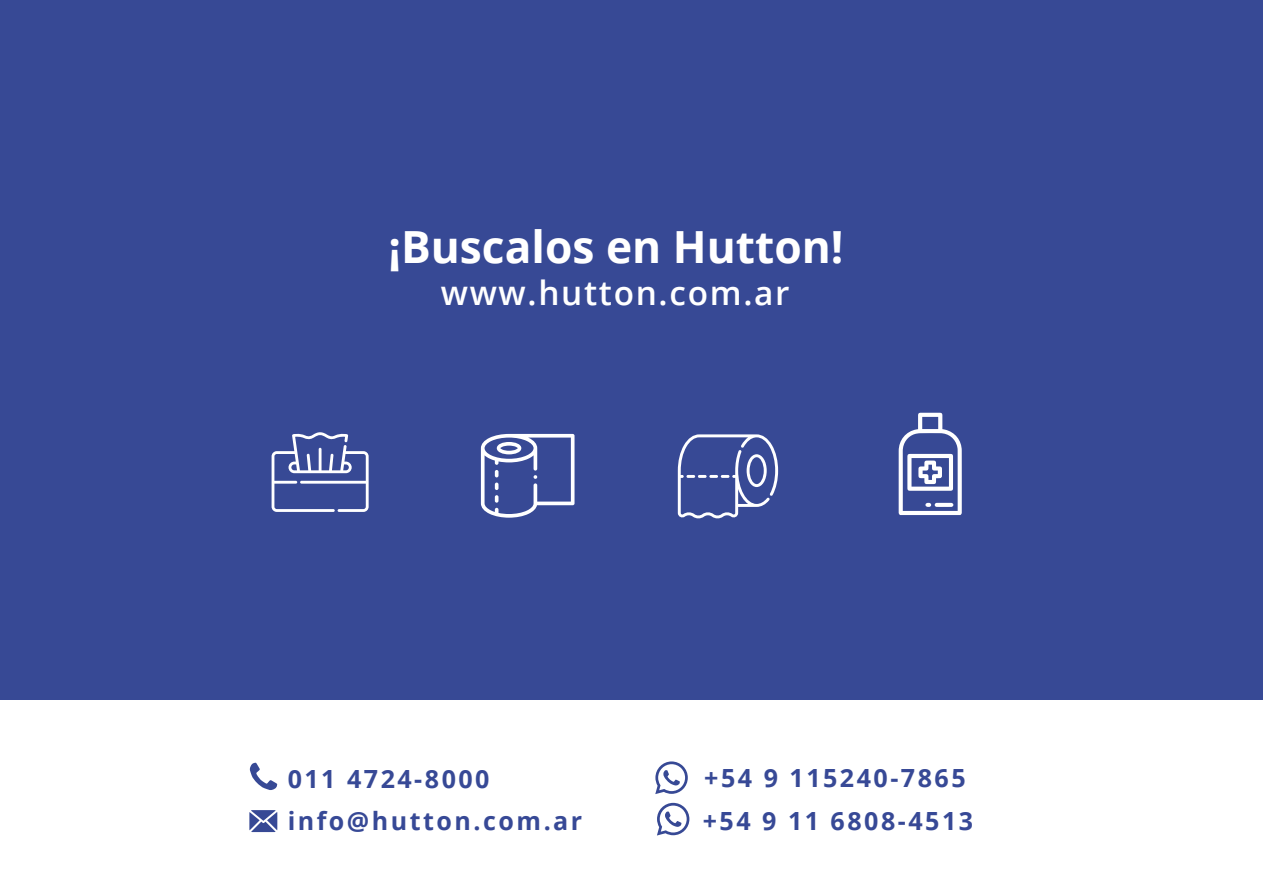
<style>
.page{position:relative;width:1263px;height:893px;background:#374995}
.page>*{position:absolute;margin:0;border:0;box-sizing:border-box;transform-origin:0 0}
.t1{font:700 44.25px "Open Sans";color:#fff}
.t2{font:600 33.3px "Open Sans";letter-spacing:.05em;color:#fff}
.t3{font:700 25.05px "Open Sans";letter-spacing:.1em;color:#374996}
</style>
<div class="page">
<div style="left:0;top:700px;width:1263px;height:193px;background:#fff"></div>
<svg style="left:657px;top:803px;width:32px;height:32px"></svg>
<svg style="left:655px;top:761px;width:33px;height:33px"></svg>
<svg style="left:272px;top:432px;width:97px;height:80px"></svg>
<svg style="left:481px;top:434px;width:93px;height:84px"></svg>
<svg style="left:678px;top:434px;width:100px;height:85px"></svg>
<svg style="left:899px;top:413px;width:63px;height:102px"></svg>
<svg style="left:250px;top:763px;width:27px;height:27px"></svg>
<svg style="left:249px;top:810px;width:28px;height:22px"></svg>
<h1 class="t1" style="left:388px;top:216px;width:457px">¡Buscalos en Hutton!</h1>
<h2 class="t2" style="left:441px;top:270px;width:350px">www.hutton.com.ar</h2>
<p class="t3" style="left:288px;top:762px;width:203px">011 4724-8000</p>
<p class="t3" style="left:288px;top:803px;width:296px">info@hutton.com.ar</p>
<p class="t3" style="left:704px;top:760px;width:263px">+54 9 115240-7865</p>
<p class="t3" style="left:703px;top:803px;width:272px">+54 9 11 6808-4513</p>
</div>
